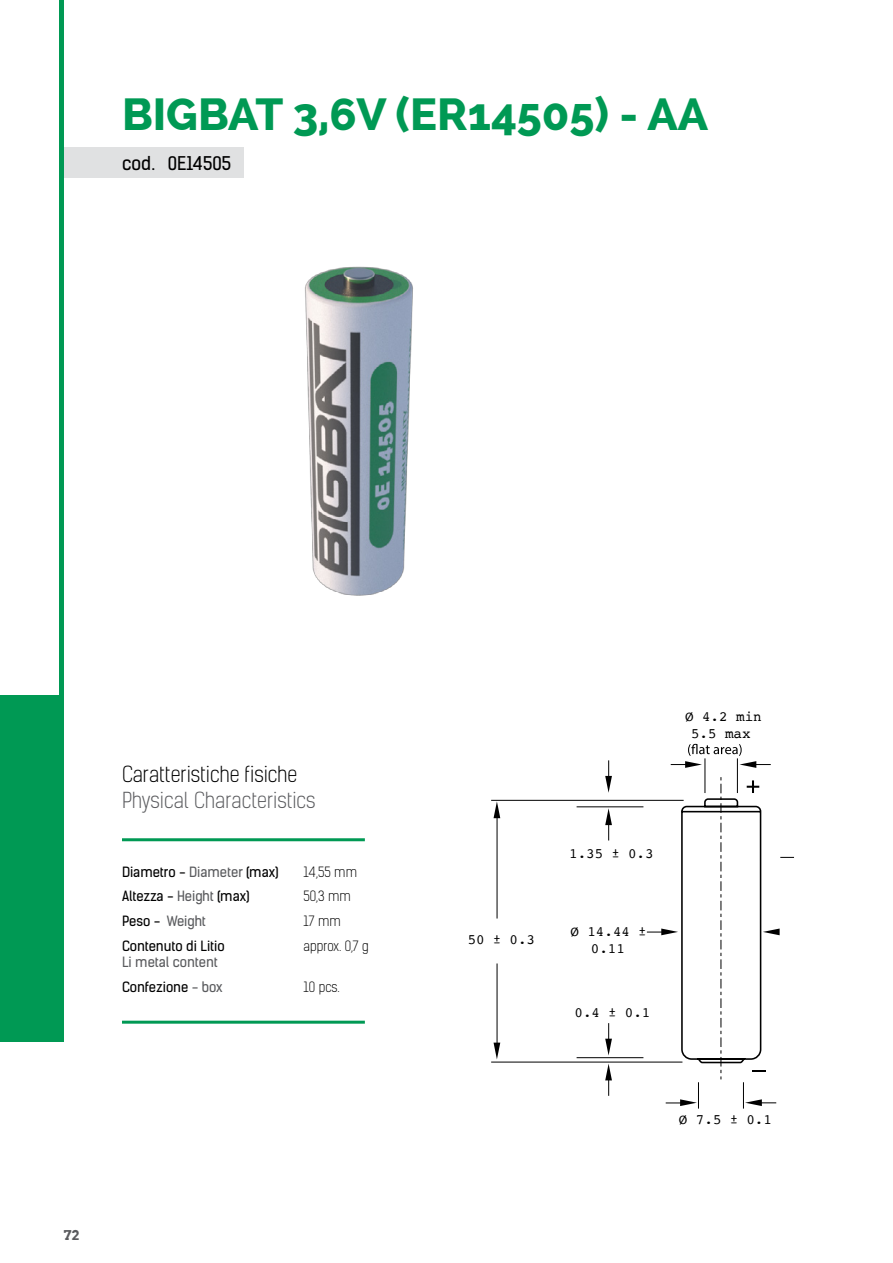
<style>
.page{position:relative;width:893px;height:1263px;background:#fff}
.page>*{position:absolute;margin:0;border:0;box-sizing:border-box;transform-origin:0 0}
.t1{font:800 45px "Raleway";color:#009954}
.t2{font:300 21px "Kelson Sans";color:#5a5b5e}
.t3{font:300 21px "Kelson Sans";color:#000}
.t4{font:18px "Kelson Sans";color:#000}
.t5{font:14.25px/16.5px "Courier";color:#000;text-align:center}
.t6{font:13.5px/16.2px "Kelson Sans";color:#000}
.t7{font:300 13.5px "Kelson Sans";color:#000}
.t8{font:13.5px "Kelson Sans";color:#5a5b5e}
.t9{font:700 13.5px "Arvo";color:#5a5b5e}
.s1{color:#5a5b5e}
.s2{color:#000}
</style>
<div class="page">
<div style="left:64px;top:148px;width:179px;height:30px;background:#e0e1e2"></div>
<img style="left:305px;top:266px;width:108px;height:329px">
<hr style="left:122px;top:838px;width:243px;height:3px;background:#009954">
<hr style="left:122px;top:1021px;width:243px;height:3px;background:#009954">
<hr style="left:491px;top:800px;width:193px;height:1px;background:#000">
<hr style="left:497px;top:813px;width:1px;height:105px;background:#000">
<hr style="left:497px;top:963px;width:1px;height:84px;background:#000">
<hr style="left:577px;top:806px;width:66px;height:1px;background:#000">
<hr style="left:577px;top:1057px;width:66px;height:1px;background:#000">
<hr style="left:705px;top:758px;width:1px;height:35px;background:#000">
<hr style="left:737px;top:758px;width:1px;height:35px;background:#000">
<hr style="left:491px;top:1062px;width:191px;height:1px;background:#000">
<svg style="left:494px;top:801px;width:6px;height:17px"></svg>
<svg style="left:494px;top:1042px;width:6px;height:17px"></svg>
<svg style="left:605px;top:760px;width:7px;height:33px"></svg>
<svg style="left:605px;top:808px;width:7px;height:32px"></svg>
<svg style="left:605px;top:1023px;width:7px;height:32px"></svg>
<svg style="left:605px;top:1064px;width:7px;height:32px"></svg>
<svg style="left:647px;top:777px;width:147px;height:331px"></svg>
<svg style="left:671px;top:744px;width:100px;height:24px"></svg>
<div style="left:0;top:695px;width:64px;height:347px;background:#009954"></div>
<hr style="left:60px;top:0;width:4px;height:1042px;background:#009954">
<p class="t1" style="left:122px;top:88px;width:587px">BIGBAT 3,6V (ER14505) - AA</p>
<p class="t4" style="left:122px;top:152px;width:34px">cod.</p>
<p class="t4" style="left:168px;top:152px;width:65px">0E14505</p>
<p class="t3" style="left:122px;top:762px;width:177px">Caratteristiche fisiche</p>
<p class="t2" style="left:122px;top:787px;width:195px">Physical Characteristics</p>
<p class="t6" style="left:122px;top:864px;width:158px">Diametro - <span class="s1">Diameter</span> (max)</p>
<p class="t6" style="left:122px;top:888px;width:129px">Altezza - <span class="s1">Height</span> (max)</p>
<p class="t8" style="left:122px;top:913px;width:85px"><span class="s2">Peso -</span> Weight</p>
<p class="t6" style="left:122px;top:938px;width:104px">Contenuto di Litio<br><span class="s1">Li metal content</span></p>
<p class="t6" style="left:122px;top:979px;width:102px">Confezione <span class="s1">- box</span></p>
<p class="t7" style="left:304px;top:863px;width:55px">14,55 mm</p>
<p class="t7" style="left:304px;top:888px;width:49px">50,3 mm</p>
<p class="t7" style="left:304px;top:913px;width:39px">17 mm</p>
<p class="t7" style="left:304px;top:938px;width:66px">approx. 0,7 g</p>
<p class="t7" style="left:304px;top:978px;width:38px">10 pcs.</p>
<p class="t9" style="left:64px;top:1226px;width:17px">72</p>
<p class="t5" style="left:685px;top:708px;width:78px">Ø 4.2 min<br>5.5 max</p>
<p class="t5" style="left:468px;top:931px;width:69px">50 ± 0.3</p>
<p class="t5" style="left:569px;top:845px;width:86px">1.35 ± 0.3</p>
<p class="t5" style="left:570px;top:923px;width:77px">Ø 14.44 ±<br>0.11</p>
<p class="t5" style="left:574px;top:1004px;width:77px">0.4 ± 0.1</p>
<p class="t5" style="left:679px;top:1111px;width:94px">Ø 7.5 ± 0.1</p>
</div>
